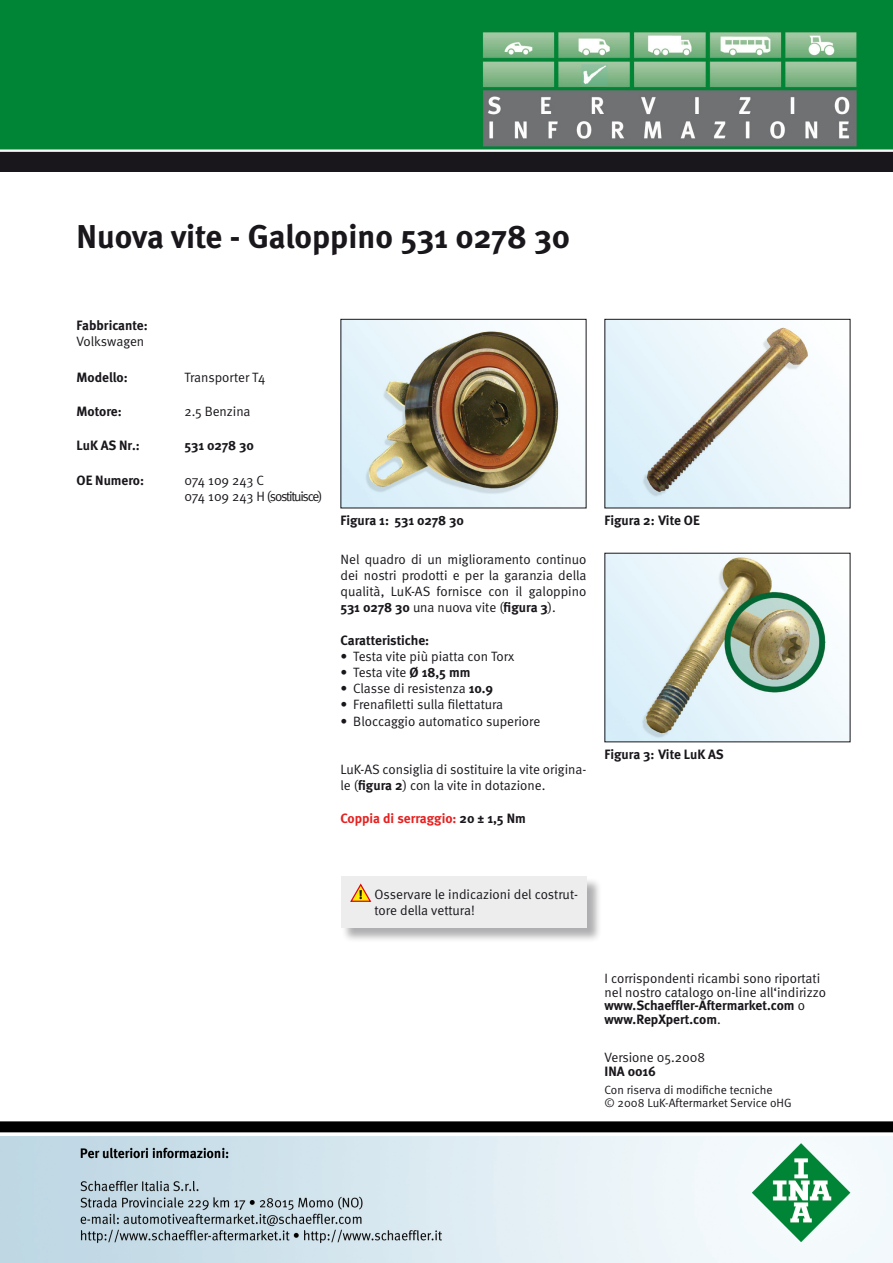
<style>
.page{position:relative;width:893px;height:1263px;background:#fff}
.page>*{position:absolute;margin:0;border:0;box-sizing:border-box;transform-origin:0 0}
.t1{font:700 33px "Meta";letter-spacing:-.005em;color:#1a171c}
.t2{font:13.5px/16.2px "Meta Normal";color:#1a171c}
.t3{font:700 13.5px/13.5px "Meta";color:#1a171c}
.t4{font:13.5px/16.2px "Meta Normal";letter-spacing:-.05em;color:#1a171c}
.t5{font:700 13.5px "Meta";color:#e42322}
.t6{font:12.6px "Meta Black Caps";color:#1a171c}
.t7{font:12px/13.5px "Meta Normal";color:#1a171c}
.s1{font-family:"Meta Normal";font-weight:400}
.s2{font-family:"Meta";font-weight:700}
.s3{color:#1a171c}
</style>
<div class="page">
<img style="left:0;top:0;width:893px;height:172px">
<img style="left:0;top:1121px;width:893px;height:142px">
<img style="left:606px;top:321px;width:242px;height:185px">
<img style="left:606px;top:555px;width:242px;height:185px">
<img style="left:342px;top:321px;width:242px;height:185px">
<div style="left:342px;top:877px;width:270px;height:72px;background:#1a171c;opacity:.35"></div>
<div style="left:340px;top:876px;width:246px;height:51px;background:#ededee"></div>
<svg style="left:350px;top:883px;width:21px;height:19px"></svg>
<h1 class="t1" style="left:77px;top:215px;width:495px">Nuova vite - Galoppino 531 0278 30</h1>
<p class="t3" style="left:77px;top:318px;width:73px">Fabbricante:</p>
<p class="t2" style="left:77px;top:333px;width:69px">Volkswagen</p>
<p class="t3" style="left:77px;top:370px;width:53px">Modello:</p>
<p class="t2" style="left:185px;top:369px;width:82px">Transporter T4</p>
<p class="t3" style="left:77px;top:404px;width:47px">Motore:</p>
<p class="t2" style="left:185px;top:403px;width:68px">2.5 Benzina</p>
<p class="t3" style="left:77px;top:439px;width:65px">LuK AS Nr.:</p>
<p class="t3" style="left:185px;top:439px;width:71px">531 0278 30</p>
<p class="t3" style="left:77px;top:473px;width:69px">OE Numero:</p>
<p class="t4" style="left:185px;top:472px;width:139px">074 109 243 C<br>074 109 243 H (sostituisce)</p>
<p class="t3" style="left:340px;top:513px;width:125px">Figura 1: 531 0278 30</p>
<p class="t3" style="left:604px;top:513px;width:97px">Figura 2: Vite OE</p>
<p class="t2" style="left:340px;top:551px;width:247px;text-align:justify">Nel quadro di un miglioramento continuo dei nostri prodotti e per la garanzia della qualità, LuK-AS fornisce con il galoppino</p>
<p class="t3" style="left:340px;top:600px;width:217px">531 0278 30 <span class="s1">una nuova vite (</span>figura 3<span class="s1">).</span></p>
<p class="t3" style="left:340px;top:633px;width:90px">Caratteristiche:</p>
<p class="t2" style="left:340px;top:648px;width:175px">• Testa vite più piatta con Torx</p>
<p class="t2" style="left:340px;top:664px;width:132px">• Testa vite <span class="s2">Ø 18,5 mm</span></p>
<p class="t2" style="left:340px;top:680px;width:154px">• Classe di resistenza <span class="s2">10.9</span></p>
<p class="t2" style="left:340px;top:696px;width:164px">• Frenafiletti sulla filettatura</p>
<p class="t2" style="left:340px;top:713px;width:201px">• Bloccaggio automatico superiore</p>
<p class="t2" style="left:340px;top:761px;width:247px">LuK-AS consiglia di sostituire la vite origina&shy;le (<span class="s2">figura 2</span>) con la vite in dotazione.</p>
<p class="t5" style="left:340px;top:809px;width:187px">Coppia di serraggio: <span class="s3">20 ± 1,5 Nm</span></p>
<p class="t3" style="left:604px;top:747px;width:121px">Figura 3: Vite LuK AS</p>
<p class="t6" style="left:359px;top:887px;width:6px">!</p>
<p class="t2" style="left:375px;top:886px;width:205px">Osservare le indicazioni del costrut&shy;tore della vettura!</p>
<p class="t2" style="left:604px;top:971px;width:223px;line-height:13.5px">I corrispondenti ricambi sono riportati nel nostro catalogo on-line all‘indirizzo</p>
<p class="t3" style="left:604px;top:998px;width:202px">www.Schaeffler-Aftermarket.com <span class="s1">o </span>www.RepXpert.com<span class="s1">.</span></p>
<p class="t2" style="left:604px;top:1049px;width:102px">Versione 05.2008</p>
<p class="t3" style="left:604px;top:1064px;width:53px">INA 0016</p>
<p class="t7" style="left:604px;top:1083px;width:189px">Con riserva di modifiche tecniche<br>© 2008 LuK-Aftermarket Service oHG</p>
</div>
